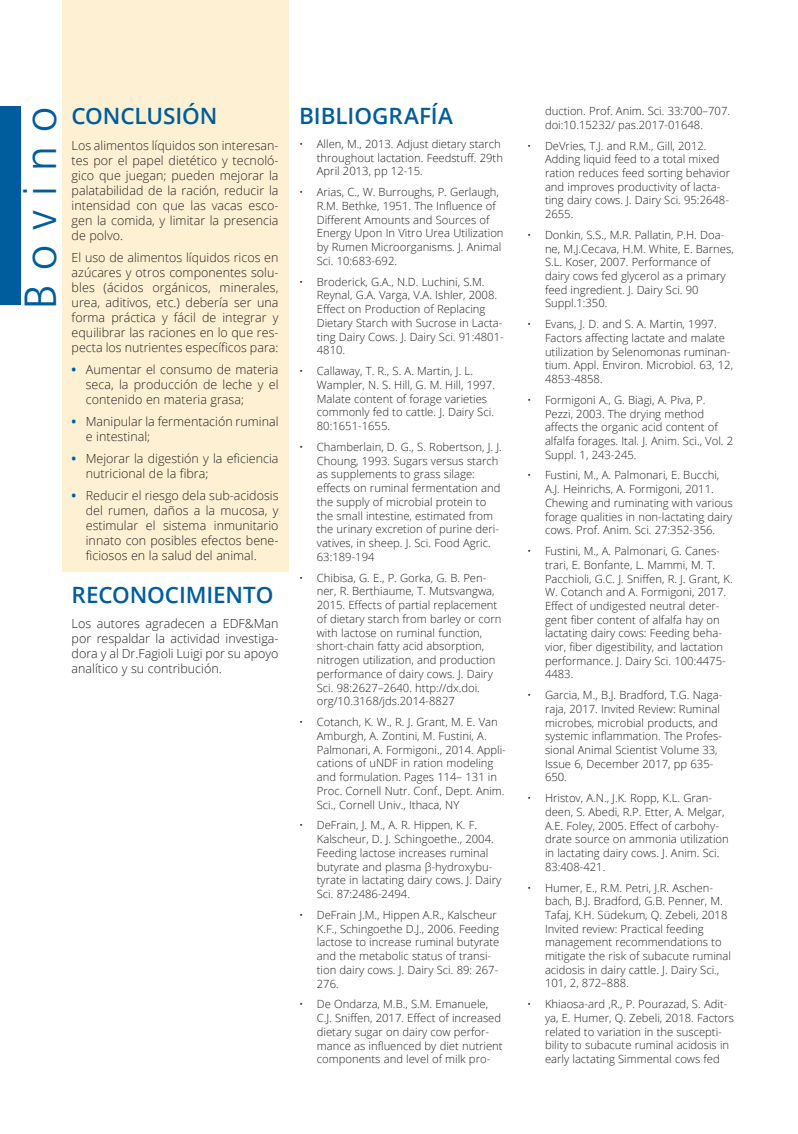
<style>
.page{position:relative;width:798px;height:1134px;background:#fff}
.page>*{position:absolute;margin:0;border:0;box-sizing:border-box;transform-origin:0 0}
.t1{font:300 45px "Frutiger LT Std";letter-spacing:.325em;color:#005d9d}
.t2{font:600 22.5px "Open Sans";letter-spacing:-.005em;color:#005d9d}
.t3{font:300 12.5px/15px "Open Sans";color:#231f20;text-align:justify}
.t4{font:300 11.25px/13.8px "Open Sans";color:#231f20}
.s1{font-weight:700;color:#005d9d}
</style>
<div class="page">
<div style="left:62px;top:0;width:226px;height:572px;background:#fef1d3"></div>
<div style="left:0;top:107px;width:21px;height:198px;background:#005d9d"></div>
<h1 class="t1" style="left:15px;top:309px;width:204px;rotate:-90deg">Bovino</h1>
<h2 class="t2" style="left:72px;top:100px;width:147px">CONCLUSIÓN</h2>
<p class="t3" style="left:72px;top:137px;width:208px">Los alimentos líquidos son interesan&shy;tes por el papel dietético y tecnoló&shy;gico que juegan; pueden mejorar la palatabilidad de la ración, reducir la intensidad con que las vacas esco&shy;gen la comida, y limitar la presencia de polvo.</p>
<p class="t3" style="left:72px;top:249px;width:208px">El uso de alimentos líquidos ricos en azúcares y otros componentes solu&shy;bles (ácidos orgánicos, minerales, urea, aditivos, etc.) debería ser una forma práctica y fácil de integrar y equilibrar las raciones en lo que res&shy;pecta los nutrientes específicos para:</p>
<p class="t3" style="left:86px;top:361px;width:194px;text-indent:-14px"><span class="s1">•</span> Aumentar el consumo de materia seca, la producción de leche y el contenido en materia grasa;</p>
<p class="t3" style="left:86px;top:414px;width:194px;text-indent:-14px"><span class="s1">•</span> Manipular la fermentación ruminal e intestinal;</p>
<p class="t3" style="left:86px;top:451px;width:194px;text-indent:-14px"><span class="s1">•</span> Mejorar la digestión y la eficiencia nutricional de la fibra;</p>
<p class="t3" style="left:86px;top:488px;width:194px;text-indent:-14px"><span class="s1">•</span> Reducir el riesgo dela sub-acidosis del rumen, daños a la mucosa, y estimular el sistema inmunitario innato con posibles efectos bene&shy;ficiosos en la salud del animal.</p>
<h2 class="t2" style="left:72px;top:579px;width:203px">RECONOCIMIENTO</h2>
<p class="t3" style="left:72px;top:616px;width:208px">Los autores agradecen a EDF&amp;Man por respaldar la actividad investiga&shy;dora y al Dr.Fagioli Luigi por su apoyo analítico y su contribución.</p>
<h2 class="t2" style="left:299px;top:99px;width:155px">BIBLIOGRAFÍA</h2>
<p class="t4" style="left:317px;top:137px;width:187px;text-indent:-18px">• Allen, M., 2013. Adjust dietary starch throughout lactation. Feedstuff. 29th<br>April 2013, pp 12-15.</p>
<p class="t4" style="left:317px;top:185px;width:188px;text-indent:-18px">• Arias, C., W. Burroughs, P. Gerlaugh, R.M. Bethke, 1951. The Influence of Different Amounts and Sources of Energy Upon In Vitro Urea Utilization by Rumen Microorganisms. J. Animal Sci. 10:683-692.</p>
<p class="t4" style="left:317px;top:274px;width:188px;text-indent:-18px">• Broderick, G.A., N.D. Luchini, S.M.<br>Reynal, G.A. Varga, V.A. Ishler, 2008.<br>Effect on Production of Replacing<br>Dietary Starch with Sucrose in Lacta&shy;ting Dairy Cows. J. Dairy Sci. 91:4801-<br>4810.</p>
<p class="t4" style="left:317px;top:364px;width:180px;text-indent:-18px">• Callaway, T. R., S. A. Martin, J. L.<br>Wampler, N. S. Hill, G. M. Hill, 1997.<br>Malate content of forage varieties commonly fed to cattle. J. Dairy Sci.<br>80:1651-1655.</p>
<p class="t4" style="left:317px;top:440px;width:186px;text-indent:-18px">• Chamberlain, D. G., S. Robertson, J. J.<br>Choung, 1993. Sugars versus starch as supplements to grass silage: effects on ruminal fermentation and the supply of microbial protein to the small intestine, estimated from the urinary excretion of purine deri&shy;vatives, in sheep. J. Sci. Food Agric.<br>63:189-194</p>
<p class="t4" style="left:317px;top:570px;width:186px;text-indent:-18px">• Chibisa, G. E., P. Gorka, G. B. Pen&shy;ner, R. Berthiaume, T. Mutsvangwa, 2015. Effects of partial replacement of dietary starch from barley or corn with lactose on ruminal function, short-chain fatty acid absorption, nitrogen utilization, and production performance of dairy cows. J. Dairy Sci. 98:2627–2640. http://dx.doi. org/10.3168/jds.2014-8827</p>
<p class="t4" style="left:317px;top:715px;width:190px;text-indent:-18px">• Cotanch, K. W., R. J. Grant, M. E. Van Amburgh, A. Zontini, M. Fustini, A.<br>Palmonari, A. Formigoni., 2014. Appli&shy;cations of uNDF in ration modeling and formulation. Pages 114– 131 in Proc. Cornell Nutr. Conf., Dept. Anim.<br>Sci., Cornell Univ., Ithaca, NY</p>
<p class="t4" style="left:317px;top:818px;width:186px;text-indent:-18px">• DeFrain, J. M., A. R. Hippen, K. F.<br>Kalscheur, D. J. Schingoethe., 2004.<br>Feeding lactose increases ruminal butyrate and plasma β-hydroxybu&shy;tyrate in lactating dairy cows. J. Dairy Sci. 87:2486-2494.</p>
<p class="t4" style="left:317px;top:908px;width:184px;text-indent:-18px">• DeFrain J.M., Hippen A.R., Kalscheur<br>K.F., Schingoethe D.J., 2006. Feeding lactose to increase ruminal butyrate and the metabolic status of transi&shy;tion dairy cows. J. Dairy Sci. 89: 267-<br>276.</p>
<p class="t4" style="left:317px;top:997px;width:187px;text-indent:-18px">• De Ondarza, M.B., S.M. Emanuele, C.J. Sniffen, 2017. Effect of increased dietary sugar on dairy cow perfor&shy;mance as influenced by diet nutrient components and level of milk pro-</p>
<p class="t4" style="left:544px;top:104px;width:186px">duction. Prof. Anim. Sci. 33:700–707. doi:10.15232/ pas.2017-01648.</p>
<p class="t4" style="left:544px;top:138px;width:186px;text-indent:-18px">• DeVries, T.J. and R.M., Gill, 2012.<br>Adding liquid feed to a total mixed ration reduces feed sorting behavior and improves productivity of lacta&shy;ting dairy cows. J. Dairy Sci. 95:2648-<br>2655.</p>
<p class="t4" style="left:544px;top:228px;width:190px;text-indent:-18px">• Donkin, S.S., M.R. Pallatin, P.H. Doa&shy;ne, M.J.Cecava, H.M. White, E. Barnes,<br>S.L. Koser, 2007. Performance of dairy cows fed glycerol as a primary feed ingredient. J. Dairy Sci. 90<br>Suppl.1:350.</p>
<p class="t4" style="left:544px;top:317px;width:189px;text-indent:-18px">• Evans, J. D. and S. A. Martin, 1997.<br>Factors affecting lactate and malate utilization by Selenomonas ruminan&shy;tium. Appl. Environ. Microbiol. 63, 12,<br>4853-4858.</p>
<p class="t4" style="left:544px;top:393px;width:190px;text-indent:-18px">• Formigoni A., G. Biagi, A. Piva, P.<br>Pezzi, 2003. The drying method affects the organic acid content of alfalfa forages. Ital. J. Anim. Sci., Vol. 2<br>Suppl. 1, 243-245.</p>
<p class="t4" style="left:544px;top:468px;width:189px;text-indent:-18px">• Fustini, M., A. Palmonari, E. Bucchi, A.J. Heinrichs, A. Formigoni, 2011.<br>Chewing and ruminating with various forage qualities in non-lactating dairy cows. Prof. Anim. Sci. 27:352-356.</p>
<p class="t4" style="left:544px;top:544px;width:189px;text-indent:-18px">• Fustini, M., A. Palmonari, G. Canes&shy;trari, E. Bonfante, L. Mammi, M. T.<br>Pacchioli, G.C. J. Sniffen, R. J. Grant, K.<br>W. Cotanch and A. Formigoni, 2017.<br>Effect of undigested neutral deter&shy;gent fiber content of alfalfa hay on lactating dairy cows: Feeding beha&shy;vior, fiber digestibility, and lactation performance. J. Dairy Sci. 100:4475- 4483.</p>
<p class="t4" style="left:544px;top:688px;width:179px;text-indent:-18px">• Garcia, M., B.J. Bradford, T.G. Naga&shy;raja, 2017. Invited Review: Ruminal microbes, microbial products, and systemic inflammation. The Profes&shy;sional Animal Scientist Volume 33,<br>Issue 6, December 2017, pp 635-<br>650.</p>
<p class="t4" style="left:544px;top:791px;width:185px;text-indent:-18px">• Hristov, A.N., J.K. Ropp, K.L. Gran&shy;deen, S. Abedi, R.P. Etter, A. Melgar, A.E. Foley, 2005. Effect of carbohy&shy;drate source on ammonia utilization in lactating dairy cows. J. Anim. Sci.<br>83:408-421.</p>
<p class="t4" style="left:544px;top:880px;width:187px;text-indent:-18px">• Humer, E., R.M. Petri, J.R. Aschen&shy;bach, B.J. Bradford, G.B. Penner, M.<br>Tafaj, K.H. Südekum, Q. Zebeli, 2018<br>Invited review: Practical feeding management recommendations to mitigate the risk of subacute ruminal acidosis in dairy cattle. J. Dairy Sci., 101, 2, 872–888.</p>
<p class="t4" style="left:544px;top:997px;width:190px;text-indent:-18px">• Khiaosa-ard ,R., P. Pourazad, S. Adit&shy;ya, E. Humer, Q. Zebeli, 2018. Factors related to variation in the suscepti&shy;bility to subacute ruminal acidosis in early lactating Simmental cows fed</p>
</div>
